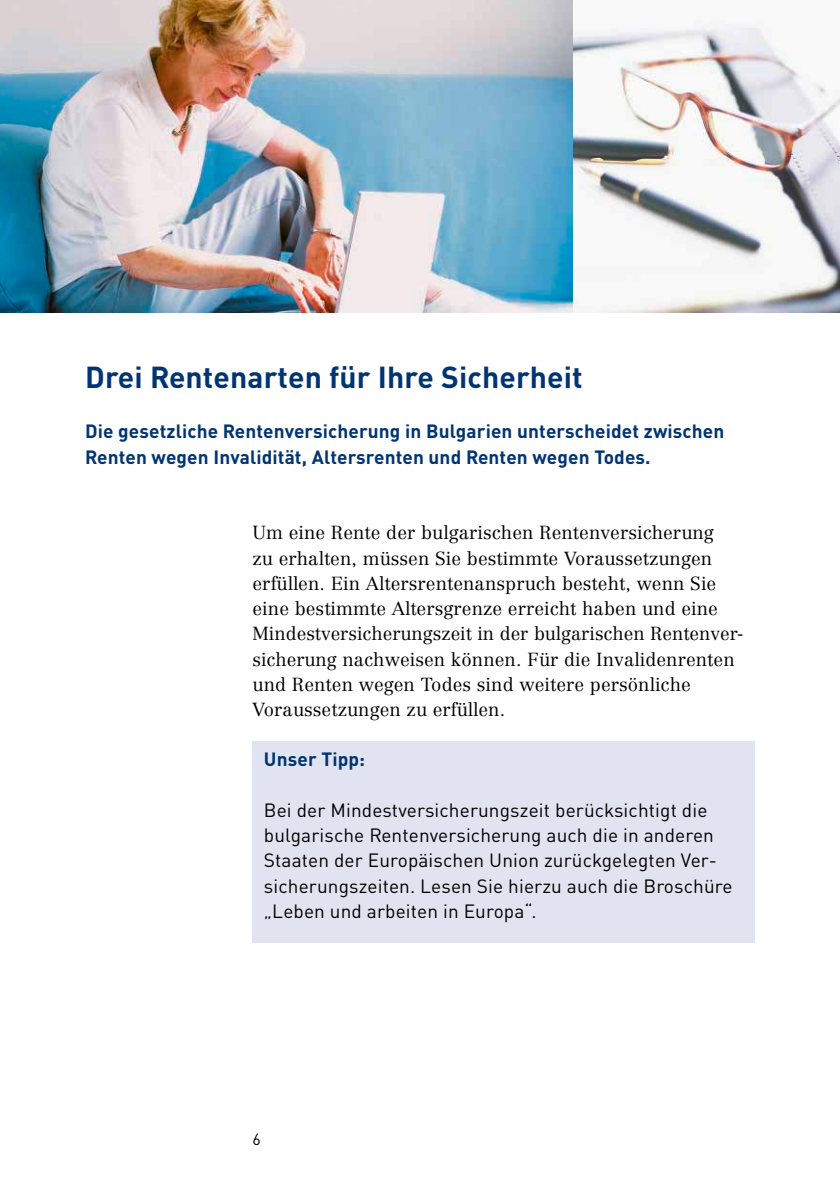
<style>
.page{position:relative;width:840px;height:1191px;background:#fff}
.page>*{position:absolute;margin:0;border:0;box-sizing:border-box;transform-origin:0 0}
.t1{font:700 30px "DIN Pro";letter-spacing:.005em;color:#003472}
.t2{font:19px/25.2px "DIN Pro";letter-spacing:.005em;color:#000}
.t3{font:700 19px/25.2px "DIN Pro";letter-spacing:.005em;color:#003472}
.t4{font:300 18.6px/25.2px "Centennial LT Pro";letter-spacing:.005em;color:#000}
.t5{font:16px "DIN Pro";color:#000}
</style>
<div class="page">
<div style="left:252px;top:741px;width:502px;height:202px;background:#e2e3f0"></div>
<img style="left:0;top:0;width:839px;height:312px">
<h2 class="t1" style="left:85px;top:352px;width:499px">Drei Rentenarten für Ihre Sicherheit</h2>
<p class="t3" style="left:85px;top:417px;width:640px">Die gesetzliche Rentenversicherung in Bulgarien unterscheidet zwischen<br>Renten wegen Invalidität, Altersrenten und Renten wegen Todes.</p>
<p class="t4" style="left:252px;top:520px;width:492px">Um eine Rente der bulgarischen Rentenversicherung<br>zu erhalten, müssen Sie bestimmte Voraussetzungen erfüllen. Ein Altersrentenanspruch besteht, wenn Sie eine bestimmte Altersgrenze erreicht haben und eine Mindestversicherungszeit in der bulgarischen Rentenver&shy;sicherung nachweisen können. Für die Invalidenrenten und Renten wegen Todes sind weitere persönliche Voraussetzungen zu erfüllen.</p>
<h3 class="t3" style="left:264px;top:744px;width:103px">Unser Tipp:</h3>
<p class="t2" style="left:264px;top:795px;width:470px">Bei der Mindestversicherungszeit berücksichtigt die bulgarische Rentenversicherung auch die in anderen Staaten der Europäischen Union zurückgelegten Ver&shy;sicherungszeiten. Lesen Sie hierzu auch die Broschüre „Leben und arbeiten in Europa“.</p>
<p class="t5" style="left:252px;top:1126px;width:10px">6</p>
</div>
